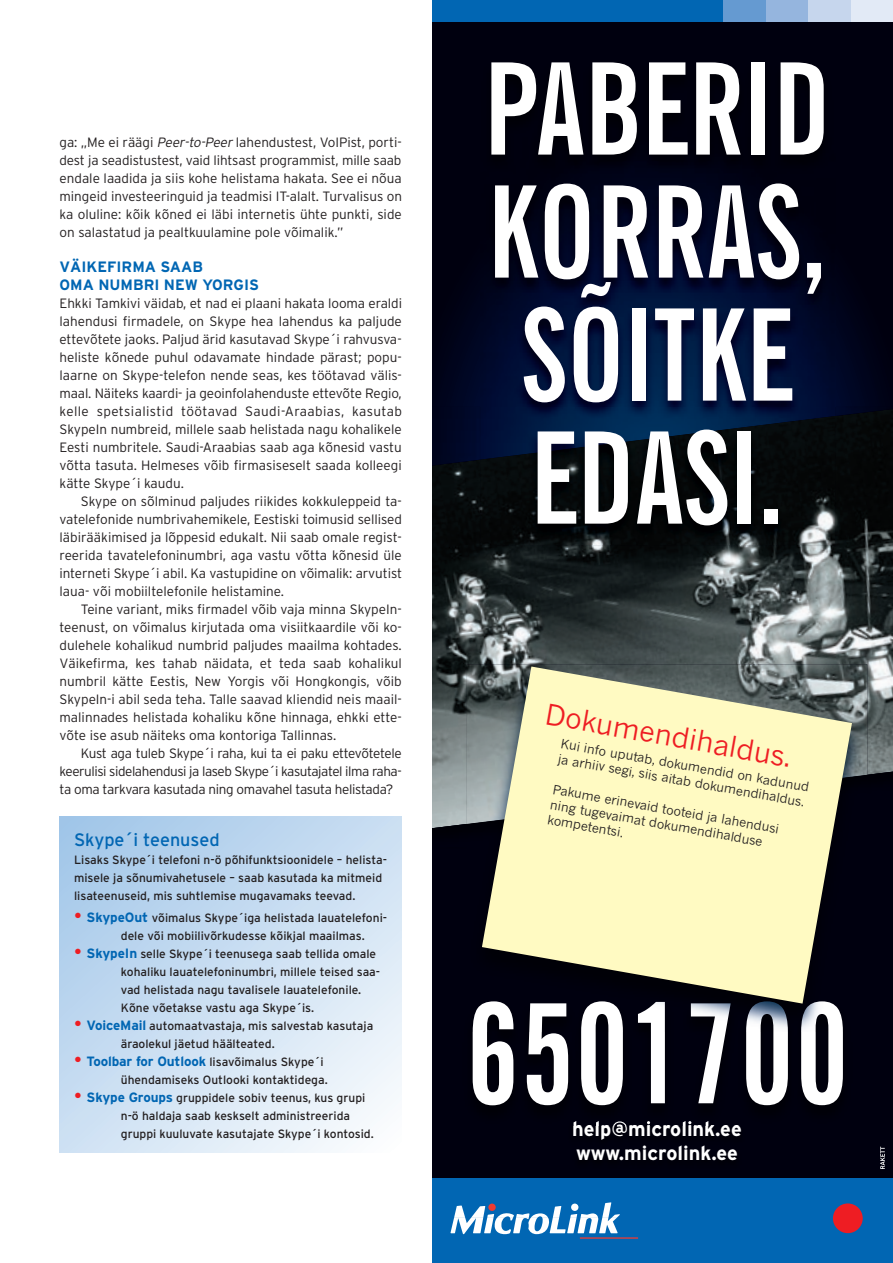
<style>
.page{position:relative;width:893px;height:1263px;background:#fff}
.page>*{position:absolute;margin:0;border:0;box-sizing:border-box;transform-origin:0 0}
.t1{font:700 extra-condensed 138.15px "News Gothic BT";color:#fff}
.t2{font:700 extra-condensed 127.5px/123px "News Gothic BT";color:#fff;text-align:center}
.t3{font:28.65px "News Gothic Bal";color:#ee1d23}
.t4{font:700 19.95px/24px "Interstate";color:#fff}
.t5{font:18px "Interstate";color:#0166b3}
.t6{font:700 15px/18px "Interstate";color:#0166b3}
.t7{font:300 13.5px/18px "Interstate";color:#231f20;text-align:justify}
.t8{font:12.9px/15.5px "News Gothic Bal";color:#231f20}
.t9{font:12px/18px "Interstate";color:#231f20}
.s1{font-style:italic}
.s2{font-size:18px;color:#ee1d23}
.s3{font-weight:700;font-size:13.5px;color:#0166b3}
</style>
<div class="page">
<div style="left:432px;top:0;width:461px;height:1263px;background:#00000f"></div>
<svg style="left:435px;top:291px;width:445px;height:116px"></svg>
<div style="left:432px;top:1178px;width:461px;height:85px;background:#0166b3"></div>
<svg style="left:450px;top:1202px;width:188px;height:37px"></svg>
<div style="left:850px;top:0;width:43px;height:21px;background:#e2eaf6"></div>
<div style="left:808px;top:0;width:42px;height:21px;background:#c6d6ed"></div>
<div style="left:765px;top:0;width:43px;height:21px;background:#95b5de"></div>
<div style="left:723px;top:0;width:42px;height:21px;background:#659ad1"></div>
<div style="left:432px;top:0;width:291px;height:21px;background:#0166b3"></div>
<div style="left:833px;top:1203px;width:30px;height:30px;background:#ee1d23;border-radius:50%"></div>
<svg style="left:880px;top:1147px;width:5px;height:22px"></svg>
<img style="left:573px;top:1125px;width:166px;height:1px">
<img style="left:573px;top:1121px;width:136px;height:4px">
<img style="left:432px;top:409px;width:461px;height:419px">
<img style="left:480px;top:171px;width:355px;height:245px">
<img style="left:480px;top:416px;width:355px;height:129px">
<img style="left:473px;top:1003px;width:370px;height:28px">
<img style="left:467px;top:664px;width:400px;height:160px">
<svg style="left:482px;top:666px;width:370px;height:337px;background:#c9c69e"></svg>
<svg style="left:60px;top:816px;width:342px;height:336px;background:#cce0f2"></svg>
<p class="t7" style="left:60px;top:133px;width:344px">ga: „Me ei räägi <span class="s1">Peer-to-Peer</span> lahendustest, VoIPist, porti&shy;dest ja seadistustest, vaid lihtsast programmist, mille saab endale laadida ja siis kohe helistama hakata. See ei nõua mingeid investeeringuid ja teadmisi IT-alalt. Turvalisus on ka oluline: kõik kõned ei läbi internetis ühte punkti, side on salastatud ja pealtkuulamine pole võimalik.”</p>
<p class="t6" style="left:60px;top:258px;width:201px">VÄIKEFIRMA SAAB<br>OMA NUMBRI NEW YORGIS</p>
<p class="t7" style="left:60px;top:294px;width:344px">Ehkki Tamkivi väidab, et nad ei plaani hakata looma eraldi lahendusi firmadele, on Skype hea lahendus ka paljude ettevõtete jaoks. Paljud ärid kasutavad Skype´i rahvusva&shy;heliste kõnede puhul odavamate hindade pärast; popu&shy;laarne on Skype-telefon nende seas, kes töötavad välis&shy;maal. Näiteks kaardi- ja geoinfolahenduste ettevõte Regio, kelle spetsialistid töötavad Saudi-Araabias, kasutab SkypeIn numbreid, millele saab helistada nagu kohalikele Eesti numbritele. Saudi-Araabias saab aga kõnesid vastu võtta tasuta. Helmeses võib firmasiseselt saada kolleegi kätte Skype´i kaudu.</p>
<p class="t7" style="left:60px;top:492px;width:344px;text-indent:21px">Skype on sõlminud paljudes riikides kokkuleppeid ta&shy;vatelefonide numbrivahemikele, Eestiski toimusid sellised läbirääkimised ja lõppesid edukalt. Nii saab omale regist&shy;reerida tavatelefoninumbri, aga vastu võtta kõnesid üle interneti Skype´i abil. Ka vastupidine on võimalik: arvutist laua- või mobiiltelefonile helistamine.</p>
<p class="t7" style="left:60px;top:600px;width:344px;text-indent:21px">Teine variant, miks firmadel võib vaja minna SkypeIn&shy;teenust, on võimalus kirjutada oma visiitkaardile või ko&shy;dulehele kohalikud numbrid paljudes maailma kohtades.<br>Väikefirma, kes tahab näidata, et teda saab kohalikul numbril kätte Eestis, New Yorgis või Hongkongis, võib SkypeIn-i abil seda teha. Talle saavad kliendid neis maail&shy;malinnades helistada kohaliku kõne hinnaga, ehkki ette&shy;võte ise asub näiteks oma kontoriga Tallinnas.</p>
<p class="t7" style="left:60px;top:744px;width:344px;text-indent:21px">Kust aga tuleb Skype´i raha, kui ta ei paku ettevõtetele keerulisi sidelahendusi ja laseb Skype´i kasutajatel ilma raha&shy;ta oma tarkvara kasutada ning omavahel tasuta helistada?</p>
<h3 class="t5" style="left:74px;top:830px;width:147px">Skype´i teenused</h3>
<p class="t9" style="left:74px;top:851px;width:314px">Lisaks Skype´i telefoni n-ö põhifunktsioonidele – helista&shy;misele ja sõnumivahetusele – saab kasutada ka mitmeid lisateenuseid, mis suhtlemise mugavamaks teevad.</p>
<p class="t9" style="left:121px;top:909px;width:268px;text-indent:-47px"><span class="s2">•</span> <span class="s3">SkypeOut</span> võimalus Skype´iga helistada lauatelefoni&shy;dele või mobiilivõrkudesse kõikjal maailmas.</p>
<p class="t9" style="left:121px;top:945px;width:261px;text-indent:-47px"><span class="s2">•</span> <span class="s3">SkypeIn</span> selle Skype´i teenusega saab tellida omale kohaliku lauatelefoninumbri, millele teised saa&shy;vad helistada nagu tavalisele lauatelefonile.<br>Kõne võetakse vastu aga Skype´is.</p>
<p class="t9" style="left:121px;top:1017px;width:254px;text-indent:-47px"><span class="s2">•</span> <span class="s3">VoiceMail</span> automaatvastaja, mis salvestab kasutaja äraolekul jäetud häälteated.</p>
<p class="t9" style="left:121px;top:1053px;width:208px;text-indent:-47px"><span class="s2">•</span> <span class="s3">Toolbar for Outlook</span> lisavõimalus Skype´i ühendamiseks Outlooki kontaktidega.</p>
<p class="t9" style="left:121px;top:1089px;width:254px;text-indent:-47px"><span class="s2">•</span> <span class="s3">Skype Groups</span> gruppidele sobiv teenus, kus grupi n-ö haldaja saab keskselt administreerida gruppi kuuluvate kasutajate Skype´i kontosid.</p>
<h2 class="t2" style="left:484px;top:47px;width:348px">PABERID<br>KORRAS,<br>SÕITKE<br>EDASI.</h2>
<h3 class="t3" style="left:549px;top:696px;width:251px;rotate:10deg">Dokumendihaldus.</h3>
<p class="t8" style="left:562px;top:735px;width:253px;rotate:10deg">Kui info uputab, dokumendid on kadunud ja arhiiv segi, siis aitab dokumendihaldus.</p>
<p class="t8" style="left:554px;top:781px;width:231px;rotate:10deg">Pakume erinevaid tooteid ja lahendusi ning tugevaimat dokumendihalduse kompetentsi.</p>
<h1 class="t1" style="left:464px;top:970px;width:386px">6501700</h1>
<h3 class="t4" style="left:572px;top:1116px;width:171px">help@microlink.ee www.microlink.ee</h3>
</div>
